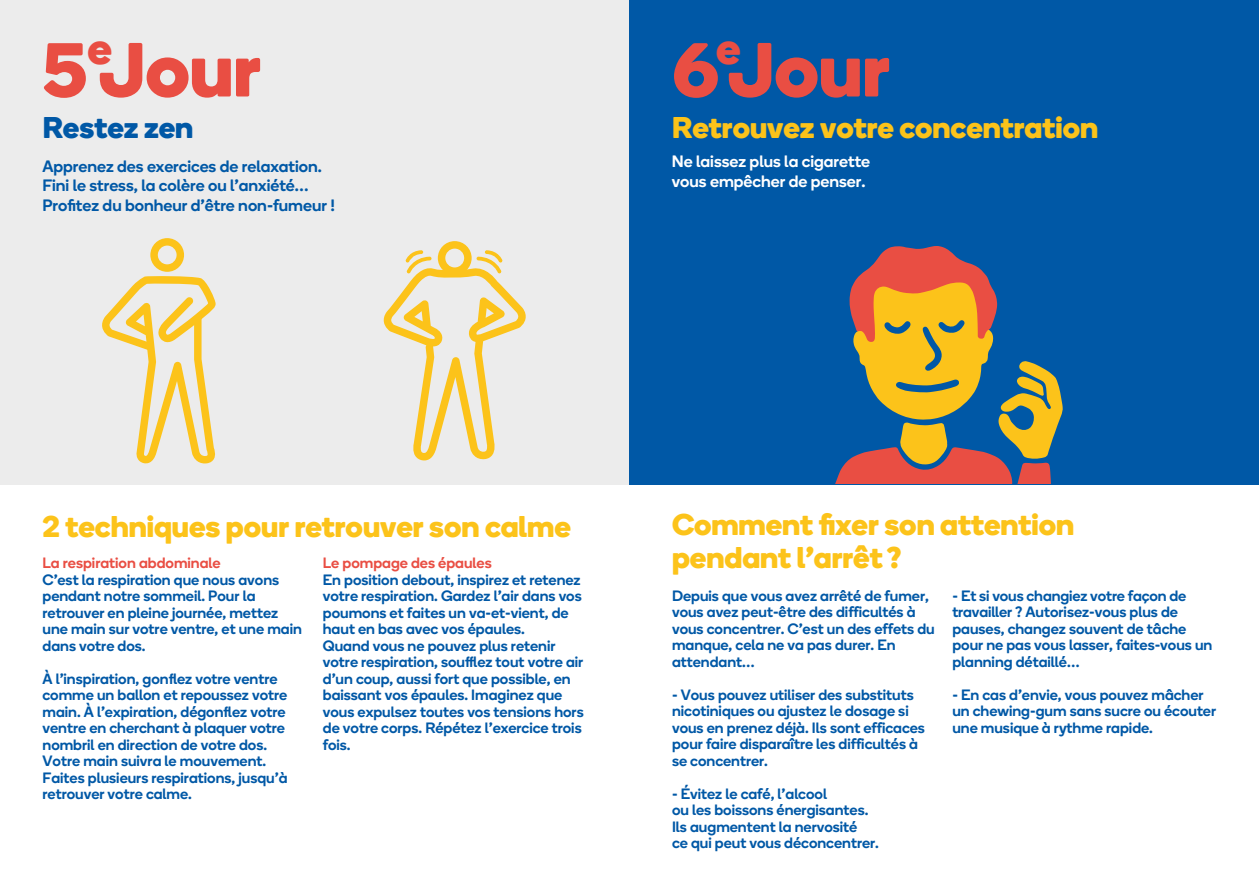
<style>
.page{position:relative;width:1259px;height:893px;background:#fff}
.page>*{position:absolute;margin:0;border:0;box-sizing:border-box;transform-origin:0 0}
.t1{font:700 76.5px "Boing";color:#e94e43}
.t2{font:700 44.55px "Boing";color:#e94e43}
.t3{font:700 30px/33px "Boing";color:#fcc31a}
.t4{font:700 30px "Boing";color:#0058a6}
.t5{font:500 16.5px/19.5px "Boing";color:#0058a6}
.t6{font:500 16.5px/19.5px "Boing";color:#fff}
.t7{font:500 15px/16.5px "Boing";color:#0058a6}
.t8{font:500 15px "Boing";color:#e94e43}
</style>
<div class="page">
<div style="left:0;top:0;width:629px;height:485px;background:#ececec"></div>
<svg style="left:383px;top:241px;width:143px;height:219px"></svg>
<svg style="left:102px;top:238px;width:114px;height:226px"></svg>
<div style="left:629px;top:0;width:630px;height:485px;background:#0058a6"></div>
<svg style="left:835px;top:246px;width:228px;height:238px"></svg>
<h2 class="t2" style="left:87px;top:16px;width:26px">e</h2>
<h1 class="t1" style="left:43px;top:15px;width:220px">5Jour</h1>
<h2 class="t2" style="left:716px;top:16px;width:26px">e</h2>
<h1 class="t1" style="left:672px;top:15px;width:219px">6Jour</h1>
<h3 class="t4" style="left:43px;top:106px;width:152px">Restez zen</h3>
<h3 class="t3" style="left:672px;top:110px;width:427px">Retrouvez votre concentration</h3>
<p class="t5" style="left:42px;top:156px;width:294px">Apprenez des exercices de relaxation.<br>Fini le stress, la colère ou l’anxiété…<br>Profitez du bonheur d’être non-fumeur !</p>
<p class="t6" style="left:672px;top:151px;width:200px">Ne laissez plus la cigarette vous empêcher de penser.</p>
<h3 class="t3" style="left:43px;top:509px;width:530px">2 techniques pour retrouver son calme</h3>
<p class="t8" style="left:43px;top:553px;width:180px">La respiration abdominale</p>
<p class="t7" style="left:43px;top:570px;width:261px">C’est la respiration que nous avons pendant notre sommeil. Pour la retrouver en pleine journée, mettez une main sur votre ventre, et une main dans votre dos.</p>
<p class="t7" style="left:43px;top:669px;width:246px">À l’inspiration, gonflez votre ventre comme un ballon et repoussez votre main. À l’expiration, dégonflez votre ventre en cherchant à plaquer votre nombril en direction de votre dos.<br>Votre main suivra le mouvement.<br>Faites plusieurs respirations, jusqu’à retrouver votre calme.</p>
<p class="t8" style="left:323px;top:553px;width:170px">Le pompage des épaules</p>
<p class="t7" style="left:323px;top:570px;width:262px">En position debout, inspirez et retenez votre respiration. Gardez l’air dans vos poumons et faites un va-et-vient, de haut en bas avec vos épaules.<br>Quand vous ne pouvez plus retenir votre respiration, soufflez tout votre air d’un coup, aussi fort que possible, en baissant vos épaules. Imaginez que vous expulsez toutes vos tensions hors de votre corps. Répétez l’exercice trois fois.</p>
<h3 class="t3" style="left:672px;top:507px;width:403px">Comment fixer son attention pendant l’arrêt?</h3>
<p class="t7" style="left:672px;top:587px;width:264px">Depuis que vous avez arrêté de fumer, vous avez peut-être des difficultés à vous concentrer. C’est un des effets du manque, cela ne va pas durer. En attendant…</p>
<p class="t7" style="left:672px;top:686px;width:254px">- Vous pouvez utiliser des substituts nicotiniques ou ajustez le dosage si vous en prenez déjà. Ils sont efficaces pour faire disparaître les difficultés à se concentrer.</p>
<p class="t7" style="left:672px;top:785px;width:208px">- Évitez le café, l’alcool<br>ou les boissons énergisantes.<br>Ils augmentent la nervosité<br>ce qui peut vous déconcentrer.</p>
<p class="t7" style="left:952px;top:587px;width:261px">- Et si vous changiez votre façon de travailler ? Autorisez-vous plus de pauses, changez souvent de tâche pour ne pas vous lasser, faites-vous un planning détaillé…</p>
<p class="t7" style="left:952px;top:686px;width:265px">- En cas d’envie, vous pouvez mâcher un chewing-gum sans sucre ou écouter une musique à rythme rapide.</p>
</div>
